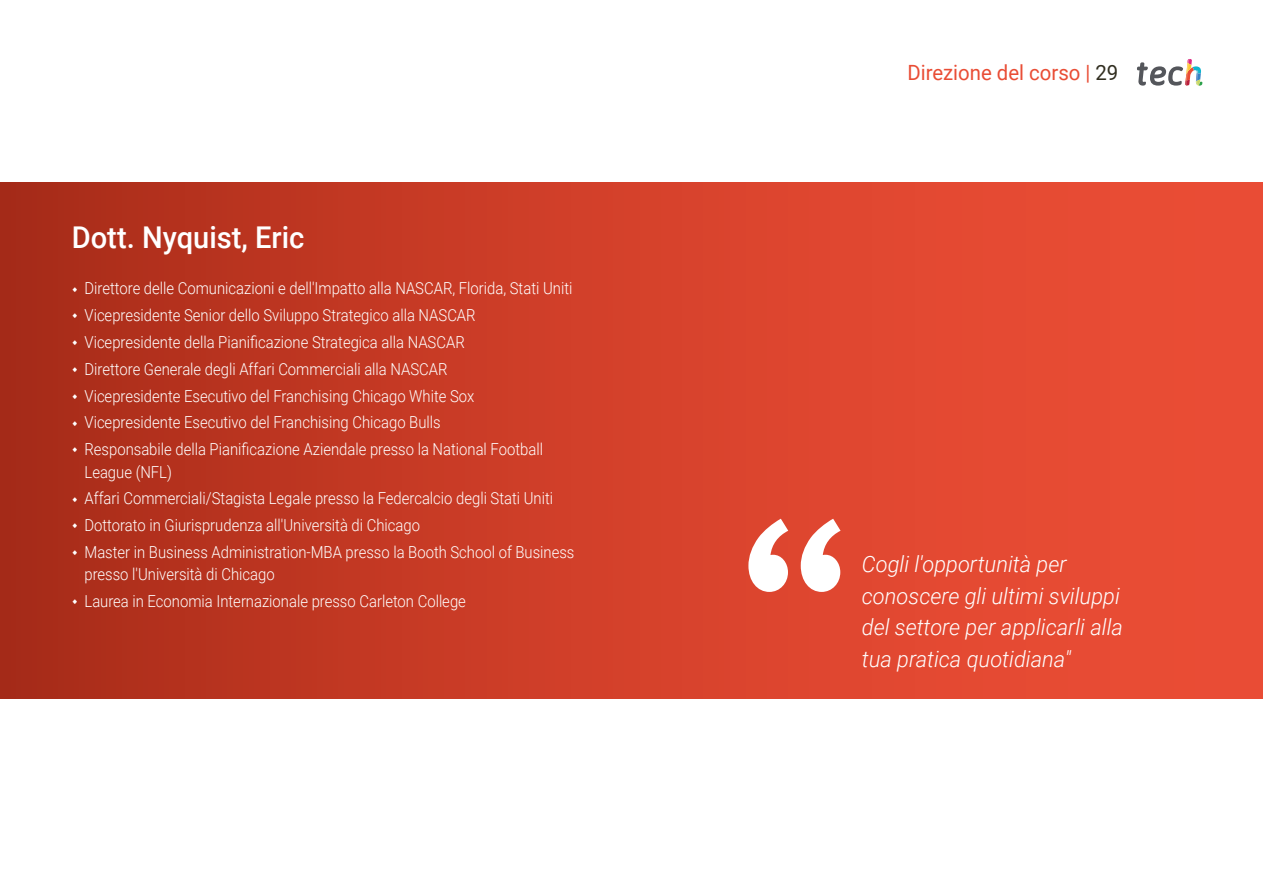
<style>
.page{position:relative;width:1263px;height:893px;background:#fff}
.page>*{position:absolute;margin:0;border:0;box-sizing:border-box;transform-origin:0 0}
.t1{font:500 30px "Roboto";color:#fff}
.t2{font:italic 300 22.5px/31.5px "Roboto";color:#fff}
.t3{font:21px "Roboto";color:#e94d35}
.t4{font:300 16.5px/26.7px "Roboto";color:#fff;scale:.9 1}
.s1{color:#312e20}
</style>
<div class="page">
<svg style="left:1137px;top:59px;width:65px;height:27px"></svg>
<div style="left:0;top:182px;width:1263px;height:516px;background:linear-gradient(to right,#ad2d1a,#f45139)"></div>
<svg style="left:748px;top:519px;width:92px;height:73px"></svg>
<svg style="left:73px;top:287px;width:4px;height:5px"></svg>
<svg style="left:73px;top:314px;width:4px;height:5px"></svg>
<svg style="left:73px;top:340px;width:4px;height:5px"></svg>
<svg style="left:73px;top:367px;width:4px;height:5px"></svg>
<svg style="left:73px;top:394px;width:4px;height:5px"></svg>
<svg style="left:73px;top:421px;width:4px;height:5px"></svg>
<svg style="left:73px;top:447px;width:4px;height:5px"></svg>
<svg style="left:73px;top:497px;width:4px;height:5px"></svg>
<svg style="left:73px;top:523px;width:4px;height:5px"></svg>
<svg style="left:73px;top:550px;width:4px;height:5px"></svg>
<svg style="left:73px;top:599px;width:4px;height:5px"></svg>
<h1 class="t1" style="left:72px;top:216px;width:234px">Dott. Nyquist, Eric</h1>
<p class="t4" style="left:85px;top:275px;width:544px">Direttore delle Comunicazioni e dell'Impatto alla NASCAR, Florida, Stati Uniti Vicepresidente Senior dello Sviluppo Strategico alla NASCAR Vicepresidente della Pianificazione Strategica alla NASCAR<br>Direttore Generale degli Affari Commerciali alla NASCAR<br>Vicepresidente Esecutivo del Franchising Chicago White Sox Vicepresidente Esecutivo del Franchising Chicago Bulls<br>Responsabile della Pianificazione Aziendale presso la National Football</p>
<p class="t4" style="left:85px;top:458px;width:546px">League (NFL)<br>Affari Commerciali/Stagista Legale presso la Federcalcio degli Stati Uniti Dottorato in Giurisprudenza all'Università di Chicago<br>Master in Business Administration-MBA presso la Booth School of Business</p>
<p class="t4" style="left:85px;top:560px;width:425px">presso l'Università di Chicago<br>Laurea in Economia Internazionale presso Carleton College</p>
<p class="t3" style="left:907px;top:57px;width:213px">Direzione del corso | <span class="s1">29</span></p>
<h2 class="t2" style="left:862px;top:548px;width:263px">Cogli l'opportunità per conoscere gli ultimi sviluppi del settore per applicarli alla tua pratica quotidiana"</h2>
</div>
